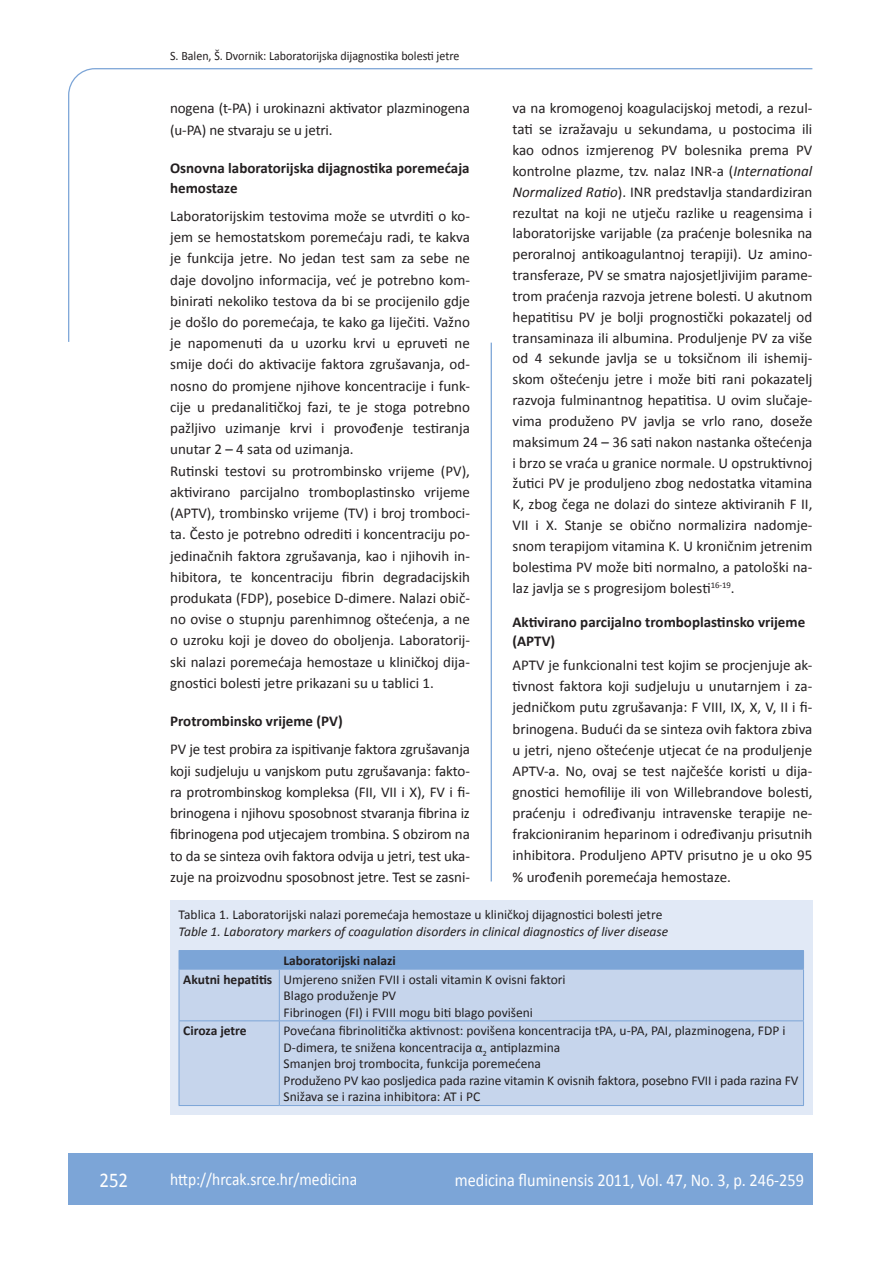
<style>
.page{position:relative;width:889px;height:1268px;background:#fff}
.page>*{position:absolute;margin:0;border:0;box-sizing:border-box;transform-origin:0 0}
.t1{font:21px "Calibri";color:#fff;scale:.9 1}
.t2{font:18px "Calibri";color:#fff;scale:.9 1}
.t3{font:17.25px "Calibri";color:#fff;scale:.9 1}
.osnovni_tekst{font:15px/21.1px "Calibri";color:#231f20;text-align:justify}
.podnaslov{font:700 15px/19.6px "Calibri";color:#231f20}
.tablica{font:13.5px/16.5px "Calibri";color:#231f20}
.potpis_slika{font:13.5px/16.5px "Calibri";color:#231f20}
.tablica-2{font:700 13.5px "Calibri";color:#231f20}
.glava{font:12.75px "Calibri";color:#231f20;scale:.94 1}
.s1{font-style:italic}
</style>
<div class="page">
<svg style="left:68px;top:68px;width:745px;height:274px"></svg>
<hr style="left:490px;top:342px;width:2px;height:539px;background:#7ca5d7">
<div style="left:68px;top:1152px;width:744px;height:51px;background:#7ca5d7"></div>
<div style="left:170px;top:900px;width:642px;height:214px;background:#e1e9f6"></div>
<div style="left:180px;top:969px;width:623px;height:135px;background:#c6d5ec"></div>
<hr style="left:179px;top:949px;width:100px;height:1px;background:#7ca5d7">
<hr style="left:279px;top:949px;width:525px;height:1px;background:#7ca5d7">
<div style="left:179px;top:950px;width:625px;height:18px;background:#7ca5d7"></div>
<hr style="left:179px;top:968px;width:100px;height:1px;background:#7ca5d7">
<hr style="left:179px;top:969px;width:1px;height:51px;background:#7ca5d7">
<hr style="left:279px;top:968px;width:525px;height:1px;background:#7ca5d7">
<hr style="left:279px;top:969px;width:1px;height:51px;background:#7ca5d7">
<hr style="left:803px;top:969px;width:1px;height:51px;background:#7ca5d7">
<hr style="left:179px;top:1020px;width:100px;height:1px;background:#7ca5d7">
<hr style="left:179px;top:1021px;width:1px;height:83px;background:#7ca5d7">
<hr style="left:279px;top:1020px;width:525px;height:1px;background:#7ca5d7">
<hr style="left:279px;top:1021px;width:1px;height:83px;background:#7ca5d7">
<hr style="left:803px;top:1021px;width:1px;height:83px;background:#7ca5d7">
<hr style="left:179px;top:1104px;width:100px;height:1px;background:#7ca5d7">
<hr style="left:279px;top:1104px;width:525px;height:1px;background:#7ca5d7">
<p class="glava" style="left:170px;top:47px;width:309px">S. Balen, Š. Dvornik: Laboratorijska dijagnostika bolesti jetre</p>
<p class="osnovni_tekst" style="left:170px;top:97px;width:301px">nogena (t-PA) i urokinazni aktivator plazminogena (u-PA) ne stvaraju se u jetri.</p>
<p class="podnaslov" style="left:170px;top:157px;width:301px">Osnovna laboratorijska dijagnostika poremećaja hemostaze</p>
<p class="osnovni_tekst" style="left:170px;top:204px;width:301px">Laboratorijskim testovima može se utvrditi o ko&shy;jem se hemostatskom poremećaju radi, te kakva je funkcija jetre. No jedan test sam za sebe ne daje dovoljno informacija, već je potrebno kom&shy;binirati nekoliko testova da bi se procijenilo gdje je došlo do poremećaja, te kako ga liječiti. Važno je napomenuti da u uzorku krvi u epruveti ne smije doći do aktivacije faktora zgrušavanja, od&shy;nosno do promjene njihove koncentracije i funk&shy;cije u predanalitičkoj fazi, te je stoga potrebno pažljivo uzimanje krvi i provođenje testiranja unutar 2 – 4 sata od uzimanja.</p>
<p class="osnovni_tekst" style="left:170px;top:459px;width:301px">Rutinski testovi su protrombinsko vrijeme (PV), aktivirano parcijalno tromboplastinsko vrijeme (APTV), trombinsko vrijeme (TV) i broj tromboci&shy;ta. Često je potrebno odrediti i koncentraciju po&shy;jedinačnih faktora zgrušavanja, kao i njihovih in&shy;hibitora, te koncentraciju fibrin degradacijskih produkata (FDP), posebice D-dimere. Nalazi obič&shy;no ovise o stupnju parenhimnog oštećenja, a ne o uzroku koji je doveo do oboljenja. Laboratorij&shy;ski nalazi poremećaja hemostaze u kliničkoj dija&shy;gnostici bolesti jetre prikazani su u tablici 1.</p>
<p class="podnaslov" style="left:170px;top:710px;width:174px">Protrombinsko vrijeme (PV)</p>
<p class="osnovni_tekst" style="left:170px;top:738px;width:301px">PV je test probira za ispitivanje faktora zgrušavanja koji sudjeluju u vanjskom putu zgrušavanja: fakto&shy;ra protrombinskog kompleksa (FII, VII i X), FV i fi&shy;brinogena i njihovu sposobnost stvaranja fibrina iz fibrinogena pod utjecajem trombina. S obzirom na to da se sinteza ovih faktora odvija u jetri, test uka&shy;zuje na proizvodnu sposobnost jetre. Test se zasni-</p>
<p class="osnovni_tekst" style="left:512px;top:97px;width:301px">va na kromogenoj koagulacijskoj metodi, a rezul&shy;tati se izražavaju u sekundama, u postocima ili kao odnos izmjerenog PV bolesnika prema PV kontrolne plazme, tzv. nalaz INR-a (<span class="s1">International Normalized Ratio</span>). INR predstavlja standardiziran rezultat na koji ne utječu razlike u reagensima i laboratorijske varijable (za praćenje bolesnika na peroralnoj antikoagulantnoj terapiji). Uz amino&shy;transferaze, PV se smatra najosjetljivijim parame&shy;trom praćenja razvoja jetrene bolesti. U akutnom hepatitisu PV je bolji prognostički pokazatelj od transaminaza ili albumina. Produljenje PV za više od 4 sekunde javlja se u toksičnom ili ishemij&shy;skom oštećenju jetre i može biti rani pokazatelj razvoja fulminantnog hepatitisa. U ovim slučaje&shy;vima produženo PV javlja se vrlo rano, doseže maksimum 24 – 36 sati nakon nastanka oštećenja i brzo se vraća u granice normale. U opstruktivnoj žutici PV je produljeno zbog nedostatka vitamina K, zbog čega ne dolazi do sinteze aktiviranih F II, VII i X. Stanje se obično normalizira nadomje&shy;snom terapijom vitamina K. U kroničnim jetrenim bolestima PV može biti normalno, a patološki na&shy;laz javlja se s progresijom bolesti<sup>16-19</sup>.</p>
<p class="podnaslov" style="left:512px;top:611px;width:294px">Aktivirano parcijalno tromboplastinsko vrijeme (APTV)</p>
<p class="osnovni_tekst" style="left:512px;top:653px;width:301px">APTV je funkcionalni test kojim se procjenjuje ak&shy;tivnost faktora koji sudjeluju u unutarnjem i za&shy;jedničkom putu zgrušavanja: F VIII, IX, X, V, II i fi&shy;brinogena. Budući da se sinteza ovih faktora zbiva u jetri, njeno oštećenje utjecat će na produljenje APTV-a. No, ovaj se test najčešće koristi u dija&shy;gnostici hemofilije ili von Willebrandove bolesti, praćenju i određivanju intravenske terapije ne&shy;frakcioniranim heparinom i određivanju prisutnih inhibitora. Produljeno APTV prisutno je u oko 95 % urođenih poremećaja hemostaze.</p>
<p class="potpis_slika" style="left:179px;top:905px;width:491px">Tablica 1. Laboratorijski nalazi poremećaja hemostaze u kliničkoj dijagnostici bolesti jetre<br><span class="s1">Table 1. Laboratory markers of coagulation disorders in clinical diagnostics of liver disease</span></p>
<p class="tablica-2" style="left:283px;top:951px;width:114px">Laboratorijski nalazi</p>
<p class="tablica-2" style="left:183px;top:970px;width:91px">Akutni hepatitis</p>
<p class="tablica" style="left:283px;top:970px;width:284px">Umjereno snižen FVII i ostali vitamin K ovisni faktori</p>
<p class="tablica" style="left:283px;top:986px;width:114px">Blago produženje PV</p>
<p class="tablica" style="left:283px;top:1003px;width:251px">Fibrinogen (FI) i FVIII mogu biti blago povišeni</p>
<p class="tablica-2" style="left:183px;top:1022px;width:65px">Ciroza jetre</p>
<p class="tablica" style="left:283px;top:1021px;width:503px">Povećana fibrinolitička aktivnost: povišena koncentracija tPA, u-PA, PAI, plazminogena, FDP i<br>D-dimera, te snižena koncentracija α<sub>2</sub> antiplazmina</p>
<p class="tablica" style="left:283px;top:1054px;width:259px">Smanjen broj trombocita, funkcija poremećena</p>
<p class="tablica" style="left:283px;top:1071px;width:516px">Produženo PV kao posljedica pada razine vitamin K ovisnih faktora, posebno FVII i pada razina FV</p>
<p class="tablica" style="left:283px;top:1087px;width:198px">Snižava se i razina inhibitora: AT i PC</p>
<p class="t1" style="left:99px;top:1166px;width:33px">252</p>
<p class="t3" style="left:170px;top:1167px;width:209px">http://hrcak.srce.hr/medicina</p>
<p class="t2" style="left:455px;top:1168px;width:389px">medicina fluminensis 2011, Vol. 47, No. 3, p. 246-259</p>
</div>
